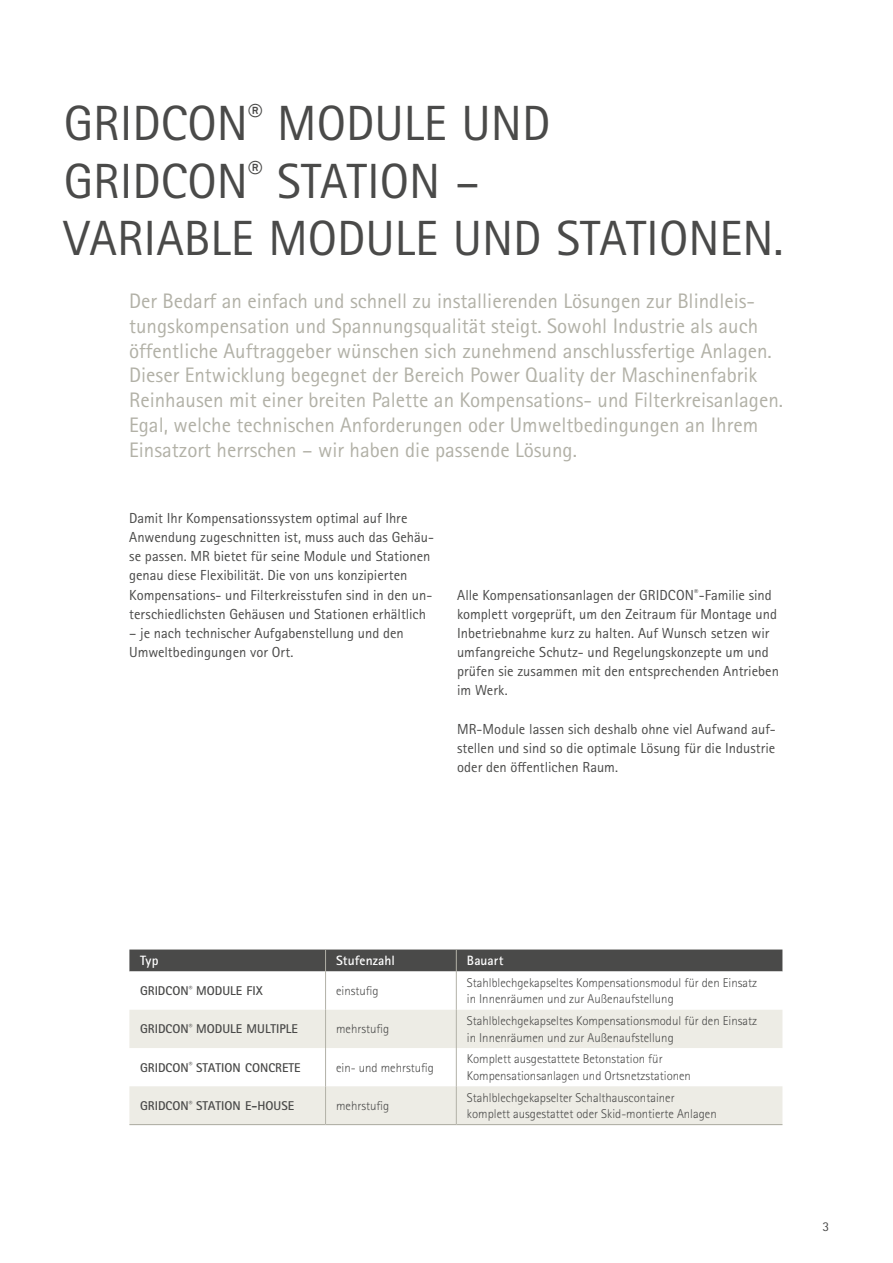
<style>
.page{position:relative;width:893px;height:1263px;background:#fff}
.page>*{position:absolute;margin:0;border:0;box-sizing:border-box;transform-origin:0 0}
.t1{font:49.5px/57.4px "Rotis Sans Serif Pro Cyr";color:#4a4a49}
.t2{font:21px/24.8px "Rotis Sans Serif Pro Cyr";color:#b2b1a7}
.t3{font:14.55px/19.2px "Rotis Sans Serif Pro Cyr";color:#4a4a49}
.t4{font:700 13.5px "Rotis Sans Serif Pro Cyr";color:#fff}
.t5{font:13.5px "Rotis Sans Serif Pro Cyr";color:#4a4a49}
.t6{font:300 12.75px/16.5px "Rotis Sans Serif Pro Cyr";color:#4a4a49}
.t7{font:700 12.75px "Rotis Sans Serif Pro Cyr";color:#4a4a49}
</style>
<div class="page">
<svg style="left:129px;top:971px;width:653px;height:39px"></svg>
<svg style="left:129px;top:1010px;width:653px;height:114px;fill:#edece5"></svg>
<hr style="left:129px;top:1124px;width:197px;height:1px;background:#b2b1a7">
<hr style="left:326px;top:1124px;width:130px;height:1px;background:#b2b1a7">
<hr style="left:456px;top:1124px;width:326px;height:1px;background:#b2b1a7">
<hr style="left:456px;top:971px;width:1px;height:39px;background:#b2b1a7">
<hr style="left:456px;top:1010px;width:1px;height:38px;background:#b2b1a7">
<hr style="left:456px;top:1048px;width:1px;height:38px;background:#b2b1a7">
<hr style="left:456px;top:1086px;width:1px;height:38px;background:#b2b1a7">
<div style="left:129px;top:949px;width:653px;height:22px;background:#4a4a49"></div>
<hr style="left:325px;top:971px;width:1px;height:39px;background:#b2b1a7">
<hr style="left:325px;top:1010px;width:1px;height:38px;background:#b2b1a7">
<hr style="left:325px;top:1048px;width:1px;height:38px;background:#b2b1a7">
<hr style="left:325px;top:1086px;width:1px;height:38px;background:#b2b1a7">
<h1 class="t1" style="left:64px;top:95px;width:721px">GRIDCON<sup>®</sup> MODULE UND<br>GRIDCON<sup>®</sup> STATION –<br>VARIABLE MODULE UND STATIONEN.</h1>
<p class="t2" style="left:129px;top:289px;width:655px">Der Bedarf an einfach und schnell zu installierenden Lösungen zur Blindleis&shy;tungskompensation und Spannungsqualität steigt. Sowohl Industrie als auch öffentliche Auftraggeber wünschen sich zunehmend anschlussfertige Anlagen.<br>Dieser Entwicklung begegnet der Bereich Power Quality der Maschinenfabrik Reinhausen mit einer breiten Palette an Kompensations- und Filterkreisanlagen.<br>Egal, welche technischen Anforderungen oder Umweltbedingungen an Ihrem Einsatzort herrschen – wir haben die passende Lösung.</p>
<p class="t3" style="left:129px;top:509px;width:306px">Damit Ihr Kompensationssystem optimal auf Ihre Anwendung zugeschnitten ist, muss auch das Gehäu&shy;se passen. MR bietet für seine Module und Stationen genau diese Flexibilität. Die von uns konzipierten Kompensations- und Filterkreisstufen sind in den un&shy;terschiedlichsten Gehäusen und Stationen erhältlich</p>
<p class="t3" style="left:129px;top:623px;width:276px">– je nach technischer Aufgabenstellung und den<br>Umweltbedingungen vor Ort.</p>
<p class="t3" style="left:457px;top:585px;width:323px">Alle Kompensationsanlagen der GRIDCON<sup>®</sup>-Familie sind komplett vorgeprüft, um den Zeitraum für Montage und Inbetriebnahme kurz zu halten. Auf Wunsch setzen wir umfangreiche Schutz- und Regelungskonzepte um und prüfen sie zusammen mit den entsprechenden Antrieben im Werk.</p>
<p class="t3" style="left:457px;top:719px;width:320px;text-align:justify">MR-Module lassen sich deshalb ohne viel Aufwand auf&shy;stellen und sind so die optimale Lösung für die Industrie oder den öffentlichen Raum.</p>
<p class="t4" style="left:140px;top:952px;width:20px">Typ</p>
<p class="t4" style="left:336px;top:952px;width:60px">Stufenzahl</p>
<p class="t4" style="left:467px;top:952px;width:38px">Bauart</p>
<p class="t7" style="left:140px;top:983px;width:124px">GRIDCON<sup>®</sup> MODULE FIX</p>
<p class="t6" style="left:336px;top:983px;width:44px">einstufig</p>
<p class="t6" style="left:467px;top:974px;width:292px">Stahlblechgekapseltes Kompensationsmodul für den Einsatz in Innenräumen und zur Außenaufstellung</p>
<p class="t7" style="left:140px;top:1021px;width:159px">GRIDCON<sup>®</sup> MODULE MULTIPLE</p>
<p class="t6" style="left:336px;top:1021px;width:55px">mehrstufig</p>
<p class="t6" style="left:467px;top:1013px;width:292px">Stahlblechgekapseltes Kompensationsmodul für den Einsatz in Innenräumen und zur Außenaufstellung</p>
<p class="t7" style="left:140px;top:1059px;width:162px">GRIDCON<sup>®</sup> STATION CONCRETE</p>
<p class="t6" style="left:336px;top:1059px;width:99px">ein- und mehrstufig</p>
<p class="t6" style="left:467px;top:1051px;width:226px">Komplett ausgestattete Betonstation für<br>Kompensationsanlagen und Ortsnetzstationen</p>
<p class="t7" style="left:140px;top:1097px;width:156px">GRIDCON<sup>®</sup> STATION E-HOUSE</p>
<p class="t6" style="left:336px;top:1097px;width:55px">mehrstufig</p>
<p class="t6" style="left:467px;top:1089px;width:251px">Stahlblechgekapselter Schalthauscontainer komplett ausgestattet oder Skid-montierte Anlagen</p>
<p class="t5" style="left:822px;top:1218px;width:8px">3</p>
</div>
